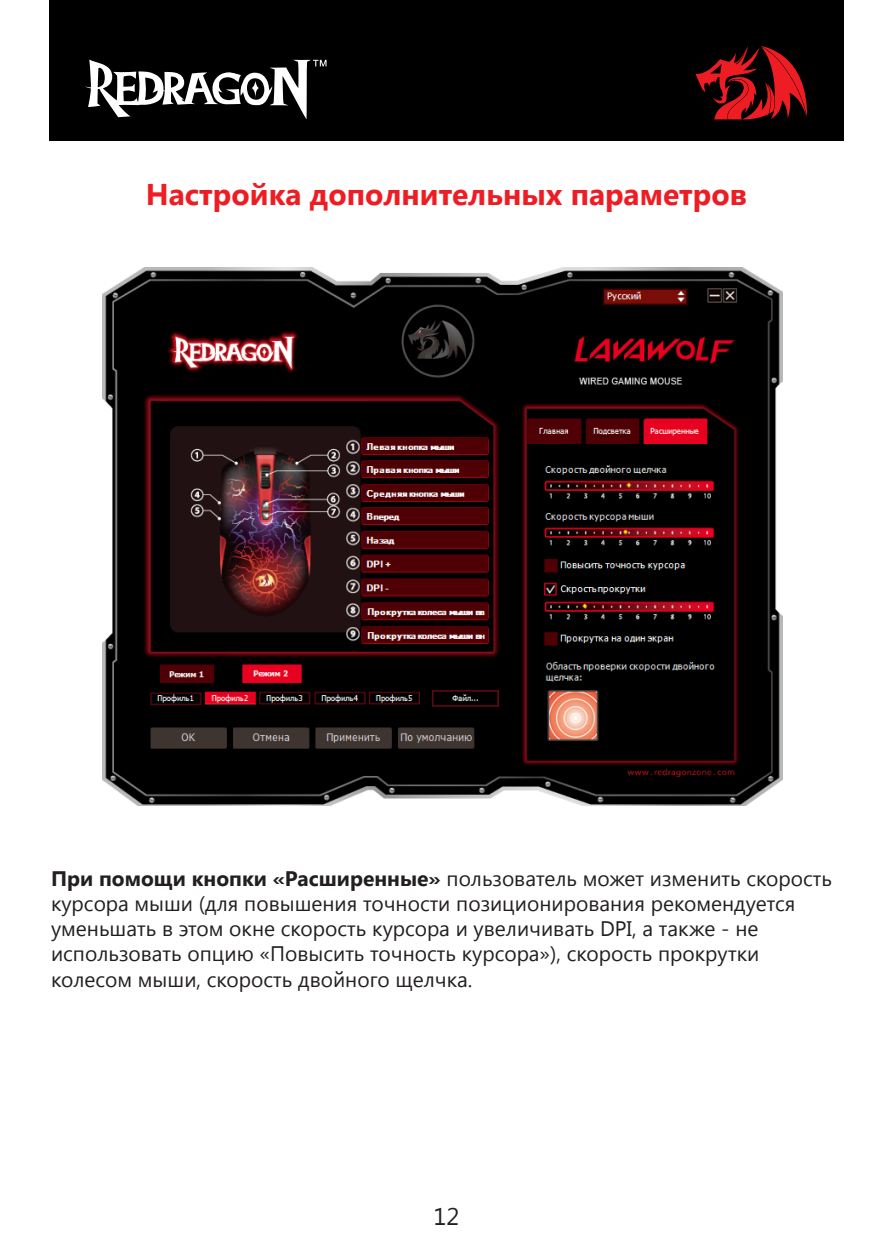
<style>
.page{position:relative;width:893px;height:1259px;background:#fff}
.page>*{position:absolute;margin:0;border:0;box-sizing:border-box;transform-origin:0 0}
.PDZ{font:700 30px "Segoe UI";color:#ee1d23}
.t1{font:24px "Segoe UI";color:#231f20}
.PDZ-2{font:21px/25.2px "Segoe UI";color:#231f20}
.s1{font-weight:700}
</style>
<div class="page">
<div style="left:49px;top:0;width:794px;height:141px;background:#000"></div>
<svg style="left:85px;top:60px;width:241px;height:59px"></svg>
<svg style="left:696px;top:46px;width:112px;height:74px;background:#610b0e"></svg>
<img style="left:103px;top:267px;width:680px;height:538px">
<p class="PDZ" style="left:146px;top:173px;width:603px">Настройка дополнительных параметров</p>
<p class="PDZ-2" style="left:51px;top:864px;width:783px"><span class="s1">При помощи кнопки «Расширенные»</span> пользователь может изменить скорость курсора мыши (для повышения точности позиционирования рекомендуется уменьшать в этом окне скорость курсора и увеличивать DPI, а также - не использовать опцию «Повысить точность курсора»), скорость прокрутки колесом мыши, скорость двойного щелчка.</p>
<p class="t1" style="left:434px;top:1200px;width:27px">12</p>
</div>
